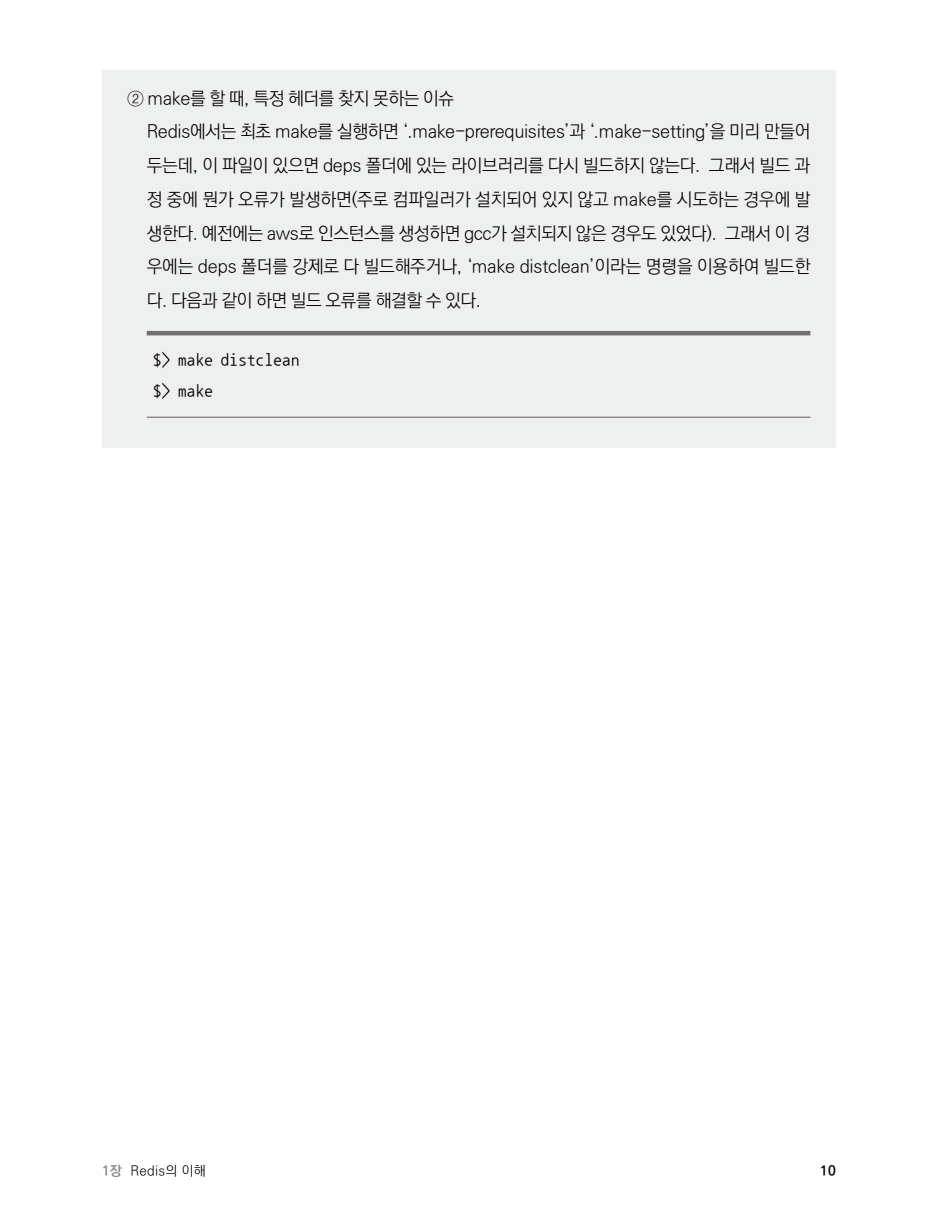
<style>
.page{position:relative;width:938px;height:1231px;background:#fff}
.page>*{position:absolute;margin:0;border:0;box-sizing:border-box;transform-origin:0 0}
.t1{font:18px/33.8px "Ko Pub Dotum PL";letter-spacing:-.02em;color:#000}
.t2{font:16.88px/31.5px "Nanum Gothic Coding";letter-spacing:.02em;color:#000}
.t3{font:13.5px "Ko Pub Dotum PL";letter-spacing:.02em;color:#000}
.t4{font:13.5px "Ko Pub Dotum PB";color:#000}
.s1{font-family:"Ko Pub Dotum PB";color:#888889}
</style>
<div class="page">
<div style="left:102px;top:70px;width:734px;height:378px;background:#eeefef"></div>
<hr style="left:147px;top:331px;width:663px;height:4px;background:#717070">
<hr style="left:147px;top:417px;width:663px;height:1px;background:#717070">
<p class="t1" style="left:147px;top:82px;width:665px;text-indent:-19px">② make를 할 때, 특정 헤더를 찾지 못하는 이슈<br>Redis에서는 최초 make를 실행하면 ‘.make-prerequisites’과 ‘.make-setting’을 미리 만들어 두는데, 이 파일이 있으면 deps 폴더에 있는 라이브러리를 다시 빌드하지 않는다. 그래서 빌드 과 정 중에 뭔가 오류가 발생하면(주로 컴파일러가 설치되어 있지 않고 make를 시도하는 경우에 발 생한다. 예전에는 aws로 인스턴스를 생성하면 gcc가 설치되지 않은 경우도 있었다). 그래서 이 경 우에는 deps 폴더를 강제로 다 빌드해주거나, ‘make distclean’이라는 명령을 이용하여 빌드한 다. 다음과 같이 하면 빌드 오류를 해결할 수 있다.</p>
<p class="t2" style="left:153px;top:344px;width:148px">$&gt; make distclean $&gt; make</p>
<p class="t3" style="left:102px;top:1164px;width:105px"><span class="s1">1장</span> Redis의 이해</p>
<p class="t4" style="left:820px;top:1164px;width:17px">10</p>
</div>
